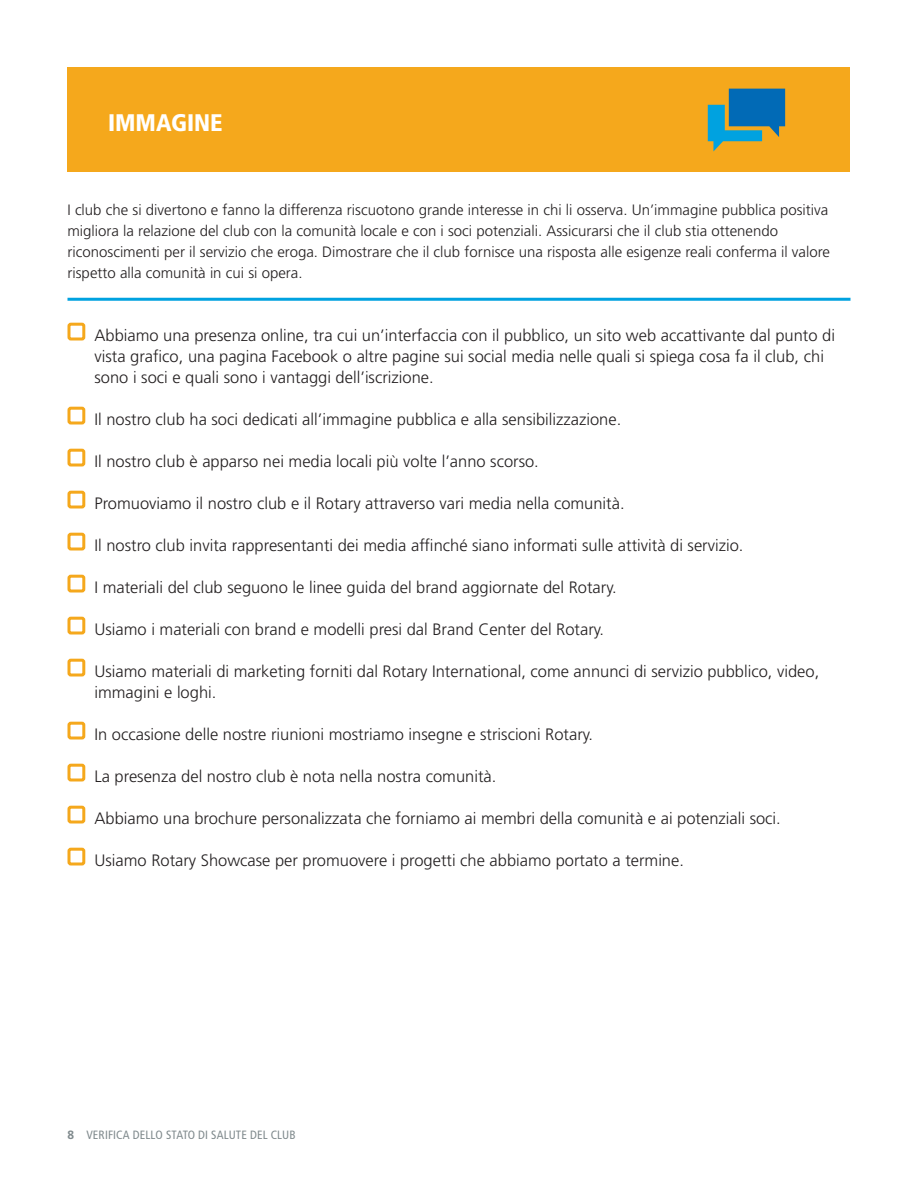
<style>
.page{position:relative;width:918px;height:1188px;background:#fff}
.page>*{position:absolute;margin:0;border:0;box-sizing:border-box;transform-origin:0 0}
.t1{font:900 condensed 24px "Frutiger LT Std";color:#fff}
.t2{font:300 16.5px/21px "Frutiger LT Std";color:#231f20}
.t3{font:300 15px/21px "Frutiger LT Std";color:#231f20}
.t4{font:condensed 12px "Frutiger LT Std";letter-spacing:.01em;color:#808a8d}
.s1{font-weight:700;font-stretch:normal}
</style>
<div class="page">
<div style="left:68px;top:68px;width:782px;height:104px;background:#f5a81c"></div>
<svg style="left:708px;top:89px;width:77px;height:63px"></svg>
<hr style="left:68px;top:298px;width:782px;height:3px;background:#00a2e0">
<div style="left:67px;top:323px;width:18px;height:17px;border:3px solid #f5a81c;border-radius:2px"></div>
<div style="left:67px;top:407px;width:18px;height:17px;border:3px solid #f5a81c;border-radius:2px"></div>
<div style="left:67px;top:449px;width:18px;height:17px;border:3px solid #f5a81c;border-radius:2px"></div>
<div style="left:67px;top:491px;width:18px;height:17px;border:3px solid #f5a81c;border-radius:2px"></div>
<div style="left:67px;top:533px;width:18px;height:17px;border:3px solid #f5a81c;border-radius:2px"></div>
<div style="left:67px;top:575px;width:18px;height:17px;border:3px solid #f5a81c;border-radius:2px"></div>
<div style="left:67px;top:617px;width:18px;height:17px;border:3px solid #f5a81c;border-radius:2px"></div>
<div style="left:67px;top:659px;width:18px;height:17px;border:3px solid #f5a81c;border-radius:2px"></div>
<div style="left:67px;top:722px;width:18px;height:18px;border:3px solid #f5a81c;border-radius:2px"></div>
<div style="left:67px;top:764px;width:18px;height:18px;border:3px solid #f5a81c;border-radius:2px"></div>
<div style="left:67px;top:806px;width:18px;height:18px;border:3px solid #f5a81c;border-radius:2px"></div>
<div style="left:67px;top:848px;width:18px;height:18px;border:3px solid #f5a81c;border-radius:2px"></div>
<h1 class="t1" style="left:108px;top:108px;width:116px">IMMAGINE</h1>
<p class="t3" style="left:68px;top:199px;width:764px">I club che si divertono e fanno la differenza riscuotono grande interesse in chi li osserva. Un’immagine pubblica positiva migliora la relazione del club con la comunità locale e con i soci potenziali. Assicurarsi che il club stia ottenendo riconoscimenti per il servizio che eroga. Dimostrare che il club fornisce una risposta alle esigenze reali conferma il valore rispetto alla comunità in cui si opera.</p>
<p class="t2" style="left:95px;top:325px;width:742px">Abbiamo una presenza online, tra cui un’interfaccia con il pubblico, un sito web accattivante dal punto di vista grafico, una pagina Facebook o altre pagine sui social media nelle quali si spiega cosa fa il club, chi sono i soci e quali sono i vantaggi dell’iscrizione.</p>
<p class="t2" style="left:95px;top:409px;width:528px">Il nostro club ha soci dedicati all’immagine pubblica e alla sensibilizzazione.</p>
<p class="t2" style="left:95px;top:451px;width:446px">Il nostro club è apparso nei media locali più volte l’anno scorso.</p>
<p class="t2" style="left:95px;top:493px;width:532px">Promuoviamo il nostro club e il Rotary attraverso vari media nella comunità.</p>
<p class="t2" style="left:95px;top:535px;width:651px">Il nostro club invita rappresentanti dei media affinché siano informati sulle attività di servizio.</p>
<p class="t2" style="left:95px;top:577px;width:524px">I materiali del club seguono le linee guida del brand aggiornate del Rotary.</p>
<p class="t2" style="left:95px;top:619px;width:511px">Usiamo i materiali con brand e modelli presi dal Brand Center del Rotary.</p>
<p class="t2" style="left:95px;top:661px;width:726px">Usiamo materiali di marketing forniti dal Rotary International, come annunci di servizio pubblico, video, immagini e loghi.</p>
<p class="t2" style="left:95px;top:724px;width:500px">In occasione delle nostre riunioni mostriamo insegne e striscioni Rotary.</p>
<p class="t2" style="left:95px;top:766px;width:403px">La presenza del nostro club è nota nella nostra comunità.</p>
<p class="t2" style="left:95px;top:808px;width:688px">Abbiamo una brochure personalizzata che forniamo ai membri della comunità e ai potenziali soci.</p>
<p class="t2" style="left:95px;top:850px;width:591px">Usiamo Rotary Showcase per promuovere i progetti che abbiamo portato a termine.</p>
<p class="t4" style="left:68px;top:1128px;width:230px"><span class="s1">8</span> VERIFICA DELLO STATO DI SALUTE DEL CLUB</p>
</div>
